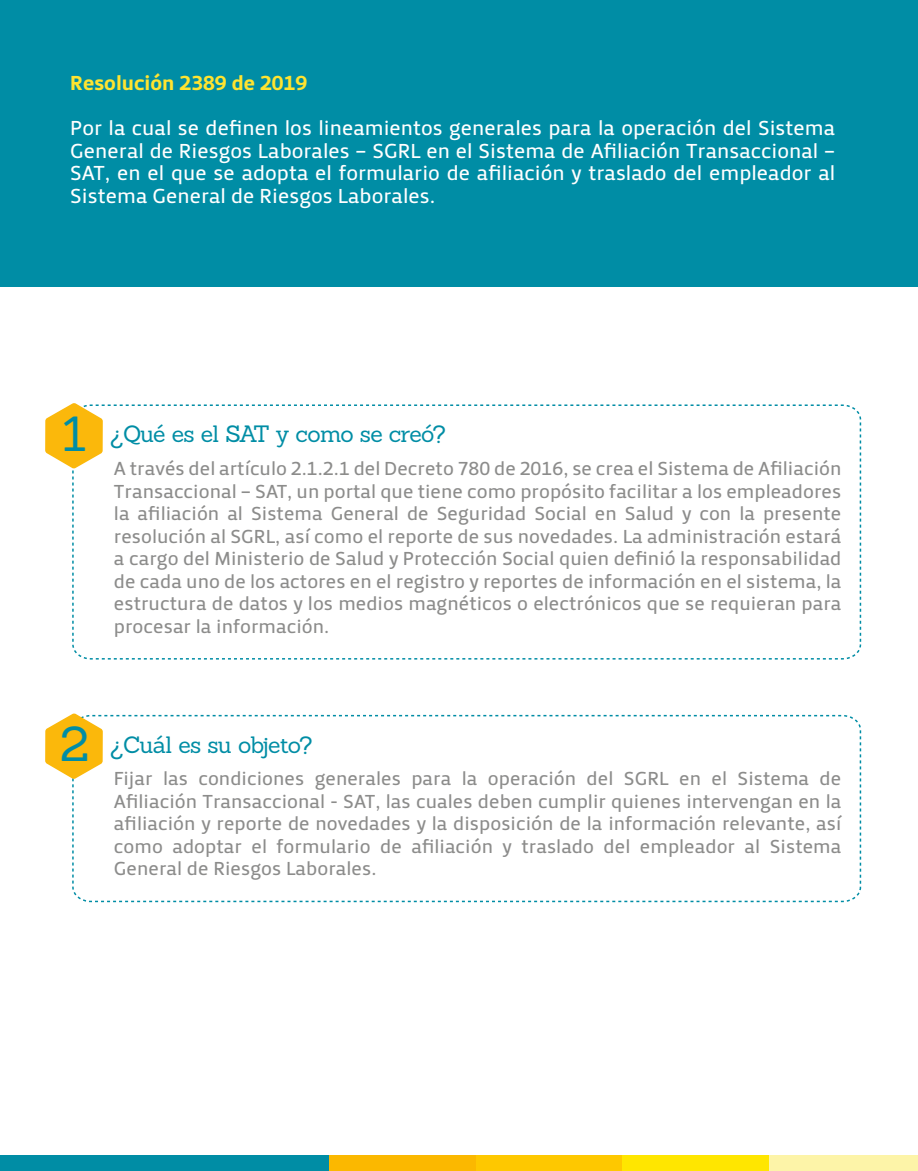
<style>
.page{position:relative;width:918px;height:1171px;background:#fff}
.page>*{position:absolute;margin:0;border:0;box-sizing:border-box;transform-origin:0 0}
.t1{font:23.1px "Sanchez";letter-spacing:-.03em;color:#008da5}
.t2{font:21px/22.5px "Priva Two Pro";color:#fff;text-align:justify}
.t3{font:21px "Priva Four Pro";color:#ffe430}
.t4{font:19.5px/22.5px "Priva Two Pro";color:#8c8c8b;text-align:justify}
.s1{font-size:48px}
</style>
<div class="page">
<div style="left:475px;top:1155px;width:148px;height:16px;background:#fec800"></div>
<div style="left:623px;top:1155px;width:147px;height:16px;background:#ffe600"></div>
<div style="left:770px;top:1155px;width:148px;height:16px;background:#fdf4a8"></div>
<div style="left:328px;top:1155px;width:147px;height:16px;background:#fbb800"></div>
<div style="left:0;top:1155px;width:328px;height:16px;background:#008da5"></div>
<div style="left:0;top:0;width:918px;height:286px;background:#008da5"></div>
<svg style="left:72px;top:404px;width:790px;height:256px"></svg>
<svg style="left:45px;top:403px;width:58px;height:66px"></svg>
<svg style="left:72px;top:714px;width:790px;height:189px"></svg>
<svg style="left:45px;top:713px;width:58px;height:66px"></svg>
<p class="t3" style="left:70px;top:70px;width:238px">Resolución 2389 de 2019</p>
<p class="t2" style="left:70px;top:117px;width:766px">Por la cual se definen los lineamientos generales para la operación del Sistema General de Riesgos Laborales – SGRL en el Sistema de Afiliación Transaccional – SAT, en el que se adopta el formulario de afiliación y traslado del empleador al Sistema General de Riesgos Laborales.</p>
<p class="t1" style="left:62px;top:419px;width:385px"><span class="s1">1</span> ¿Qué es el SAT y como se creó?</p>
<p class="t4" style="left:114px;top:457px;width:729px">A través del artículo 2.1.2.1 del Decreto 780 de 2016, se crea el Sistema de Afiliación Transaccional – SAT, un portal que tiene como propósito facilitar a los empleadores la afiliación al Sistema General de Seguridad Social en Salud y con la presente resolución al SGRL, así como el reporte de sus novedades. La administración estará a cargo del Ministerio de Salud y Protección Social quien definió la responsabilidad de cada uno de los actores en el registro y reportes de información en el sistema, la estructura de datos y los medios magnéticos o electrónicos que se requieran para procesar la información.</p>
<p class="t1" style="left:60px;top:729px;width:254px"><span class="s1">2</span> ¿Cuál es su objeto?</p>
<p class="t4" style="left:114px;top:768px;width:729px">Fijar las condiciones generales para la operación del SGRL en el Sistema de Afiliación Transaccional - SAT, las cuales deben cumplir quienes intervengan en la afiliación y reporte de novedades y la disposición de la información relevante, así como adoptar el formulario de afiliación y traslado del empleador al Sistema General de Riesgos Laborales.</p>
</div>
